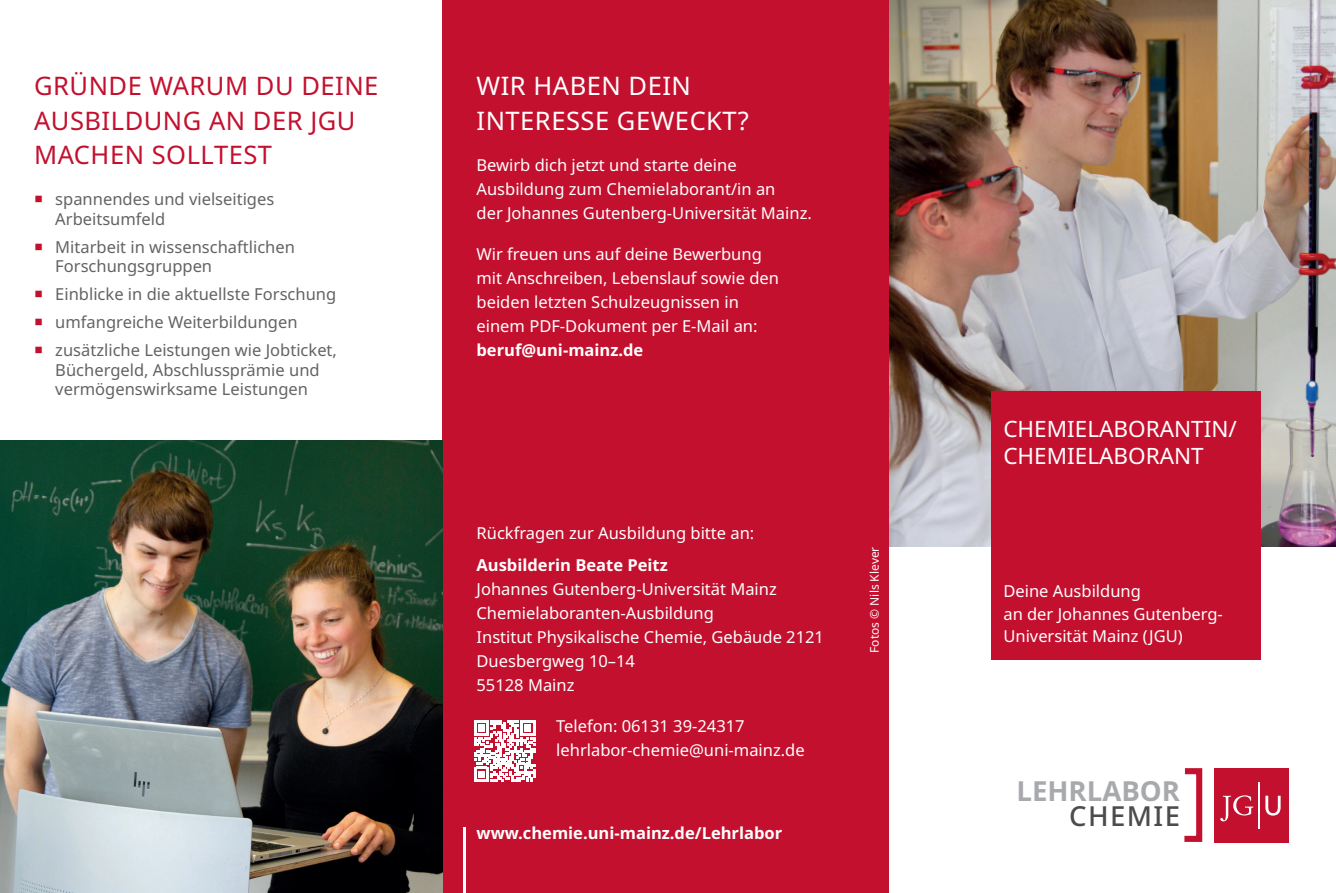
<style>
.page{position:relative;width:1336px;height:893px;background:#fff}
.page>*{position:absolute;margin:0;border:0;box-sizing:border-box;transform-origin:0 0}
.t1{font:700 27.6px "Noto Sans";color:#a8a9ad}
.t2{font:500 27.6px "Noto Sans";letter-spacing:.05em;color:#4b4c4d}
.t3{font:25.5px/34.5px "Noto Sans";letter-spacing:.02em;color:#c3102e}
.t4{font:25.5px/34.5px "Noto Sans";letter-spacing:.02em;color:#fff}
.t5{font:22.5px/27px "Noto Sans";color:#fff}
.t6{font:16.5px/24px "Noto Sans";color:#fff}
.t7{font:16.5px/19.5px "Noto Sans";color:#636366}
.t8{font:700 16.5px "Noto Sans";color:#fff}
.t9{font:12px "Noto Sans";color:#fff}
</style>
<div class="page">
<img style="left:889px;top:0;width:446px;height:546px">
<div style="left:991px;top:391px;width:269px;height:269px;background:#c3102e"></div>
<div style="left:442px;top:0;width:447px;height:893px;background:#c3102e"></div>
<hr style="left:462px;top:827px;width:3px;height:66px;background:#fff">
<img style="left:0;top:440px;width:442px;height:453px">
<div style="left:1213px;top:768px;width:75px;height:75px;background:#c3102e"></div>
<svg style="left:1220px;top:795px;width:33px;height:26px"></svg>
<svg style="left:1265px;top:796px;width:15px;height:20px"></svg>
<hr style="left:1258px;top:782px;width:1px;height:46px;background:#fff">
<svg style="left:1184px;top:768px;width:19px;height:74px"></svg>
<svg style="left:474px;top:721px;width:61px;height:61px"></svg>
<h2 class="t3" style="left:34px;top:69px;width:346px">GRÜNDE WARUM DU DEINE<br>AUSBILDUNG AN DER JGU<br>MACHEN SOLLTEST</h2>
<p class="t7" style="left:55px;top:190px;width:220px">spannendes und vielseitiges<br>Arbeitsumfeld</p>
<p class="t7" style="left:55px;top:237px;width:241px">Mitarbeit in wissenschaftlichen<br>Forschungsgruppen</p>
<p class="t7" style="left:55px;top:280px;width:283px;line-height:28px">Einblicke in die aktuellste Forschung umfangreiche Weiterbildungen zusätzliche Leistungen wie Jobticket,</p>
<p class="t7" style="left:55px;top:360px;width:266px">Büchergeld, Abschlussprämie und vermögenswirksame Leistungen</p>
<h2 class="t4" style="left:476px;top:69px;width:274px">WIR HABEN DEIN<br>INTERESSE GEWECKT?</h2>
<p class="t6" style="left:476px;top:153px;width:337px">Bewirb dich jetzt und starte deine<br>Ausbildung zum Chemielaborant/in an<br>der Johannes Gutenberg-Universität Mainz.</p>
<p class="t6" style="left:476px;top:242px;width:304px">Wir freuen uns auf deine Bewerbung mit Anschreiben, Lebenslauf sowie den beiden letzten Schulzeugnissen in einem PDF-Dokument per E-Mail an:</p>
<p class="t8" style="left:476px;top:338px;width:168px">beruf@uni-mainz.de</p>
<p class="t6" style="left:476px;top:521px;width:279px">Rückfragen zur Ausbildung bitte an:</p>
<p class="t8" style="left:476px;top:554px;width:193px">Ausbilderin Beate Peitz</p>
<p class="t6" style="left:476px;top:578px;width:349px">Johannes Gutenberg-Universität Mainz<br>Chemielaboranten-Ausbildung<br>Institut Physikalische Chemie, Gebäude 2121<br>Duesbergweg 10–14<br>55128 Mainz</p>
<p class="t6" style="left:556px;top:715px;width:250px">Telefon: 06131 39-24317 lehrlabor-chemie@uni-mainz.de</p>
<p class="t8" style="left:476px;top:821px;width:307px">www.chemie.uni-mainz.de/Lehrlabor</p>
<p class="t9" style="left:865px;top:653px;width:108px;rotate:-90deg">Fotos © Nils Klever</p>
<h3 class="t5" style="left:1003px;top:416px;width:235px">CHEMIELABORANTIN/<br>CHEMIELABORANT</h3>
<p class="t6" style="left:1003px;top:580px;width:221px;line-height:22.5px">Deine Ausbildung<br>an der Johannes Gutenberg-<br>Universität Mainz (JGU)</p>
<h1 class="t1" style="left:1016px;top:772px;width:165px">LEHRLABOR</h1>
<h1 class="t2" style="left:1069px;top:797px;width:112px">CHEMIE</h1>
</div>
